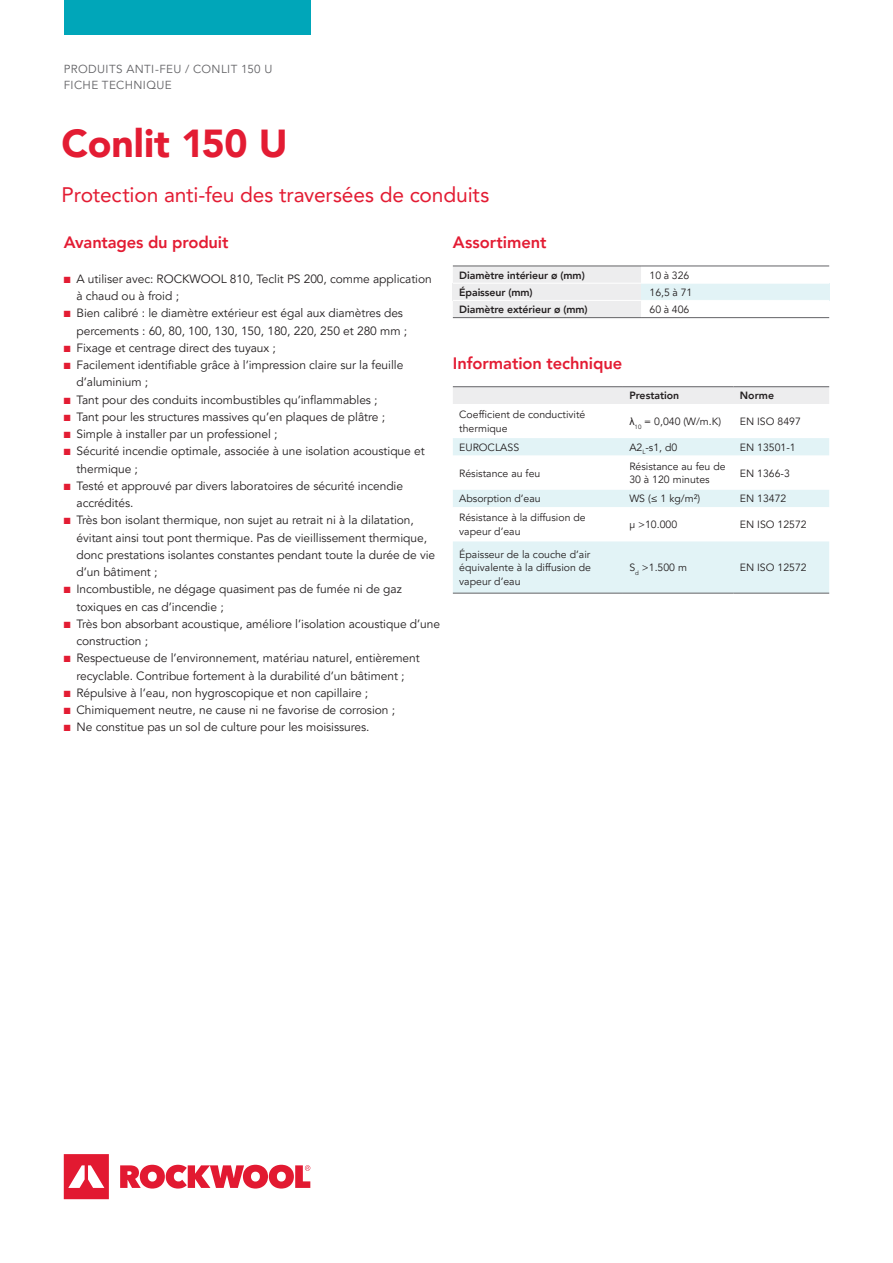
<style>
.page{position:relative;width:893px;height:1263px;background:#fff}
.page>*{position:absolute;margin:0;border:0;box-sizing:border-box;transform-origin:0 0}
.t1{font:900 39px "Avenir LT Pro";letter-spacing:-.005em;color:#e31c33}
.t2{font:21px "Avenir LT Pro";letter-spacing:-.005em;color:#e31c33}
.t3{font:800 16.5px "Avenir LT Pro";letter-spacing:-.005em;color:#e31c33}
.t4{font:12px/17.2px "Avenir LT Pro";letter-spacing:-.005em;color:#231f20}
.t5{font:11.7px/16.5px "Avenir LT Pro";letter-spacing:.035em;color:#636366}
.t6{font:10.5px/13.5px "Avenir LT Pro";color:#231f20}
.t7{font:800 10.5px "Avenir LT Pro";letter-spacing:-.01em;color:#231f20}
.s1{color:#e31c33}
.s2{font-family:"Arial"}
</style>
<div class="page">
<div style="left:453px;top:267px;width:188px;height:50px;background:#ededee"></div>
<div style="left:453px;top:283px;width:188px;height:17px;background:#ededee"></div>
<div style="left:641px;top:283px;width:188px;height:17px;background:#e2f3f6"></div>
<hr style="left:453px;top:266px;width:188px;height:1px;background:#636366">
<hr style="left:641px;top:266px;width:188px;height:1px;background:#636366">
<hr style="left:453px;top:317px;width:188px;height:1px;background:#636366">
<hr style="left:641px;top:317px;width:188px;height:1px;background:#636366">
<hr style="left:453px;top:283px;width:188px;height:1px;background:#fff">
<hr style="left:641px;top:283px;width:188px;height:1px;background:#fff">
<hr style="left:453px;top:300px;width:188px;height:1px;background:#fff">
<div style="left:64px;top:0;width:246px;height:34px;background:#00a6b9"></div>
<svg style="left:64px;top:1154px;width:246px;height:45px"></svg>
<svg style="left:453px;top:387px;width:376px;height:68px"></svg>
<svg style="left:453px;top:490px;width:376px;height:103px"></svg>
<hr style="left:453px;top:386px;width:170px;height:1px;background:#636366">
<hr style="left:623px;top:386px;width:110px;height:1px;background:#636366">
<hr style="left:733px;top:386px;width:96px;height:1px;background:#636366">
<hr style="left:453px;top:593px;width:170px;height:1px;background:#636366">
<hr style="left:623px;top:593px;width:110px;height:1px;background:#636366">
<hr style="left:733px;top:593px;width:96px;height:1px;background:#636366">
<p class="t5" style="left:64px;top:61px;width:210px">PRODUITS ANTI-FEU / CONLIT 150 U<br>FICHE TECHNIQUE</p>
<h1 class="t1" style="left:62px;top:120px;width:228px">Conlit 150 U</h1>
<h2 class="t2" style="left:62px;top:182px;width:429px">Protection anti-feu des traversées de conduits</h2>
<h3 class="t3" style="left:64px;top:233px;width:166px">Avantages du produit</h3>
<p class="t4" style="left:77px;top:270px;width:357px;text-indent:-13px"><span class="s1">■</span> A utiliser avec: ROCKWOOL 810, Teclit PS 200, comme application à chaud ou à froid ;</p>
<p class="t4" style="left:77px;top:305px;width:332px;text-indent:-13px"><span class="s1">■</span> Bien calibré : le diamètre extérieur est égal aux diamètres des percements : 60, 80, 100, 130, 150, 180, 220, 250 et 280 mm ;</p>
<p class="t4" style="left:64px;top:339px;width:214px"><span class="s1">■</span> Fixage et centrage direct des tuyaux ;</p>
<p class="t4" style="left:77px;top:357px;width:328px;text-indent:-13px"><span class="s1">■</span> Facilement identifiable grâce à l’impression claire sur la feuille d’aluminium ;</p>
<p class="t4" style="left:64px;top:391px;width:315px"><span class="s1">■</span> Tant pour des conduits incombustibles qu’inflammables ;</p>
<p class="t4" style="left:64px;top:408px;width:323px"><span class="s1">■</span> Tant pour les structures massives qu’en plaques de plâtre ;</p>
<p class="t4" style="left:64px;top:426px;width:215px"><span class="s1">■</span> Simple à installer par un professionel ;</p>
<p class="t4" style="left:77px;top:443px;width:350px;text-indent:-13px"><span class="s1">■</span> Sécurité incendie optimale, associée à une isolation acoustique et thermique ;</p>
<p class="t4" style="left:77px;top:477px;width:328px;text-indent:-13px"><span class="s1">■</span> Testé et approuvé par divers laboratoires de sécurité incendie accrédités.</p>
<p class="t4" style="left:77px;top:512px;width:360px;text-indent:-13px"><span class="s1">■</span> Très bon isolant thermique, non sujet au retrait ni à la dilatation, évitant ainsi tout pont thermique. Pas de vieillissement thermique, donc prestations isolantes constantes pendant toute la durée de vie d’un bâtiment ;</p>
<p class="t4" style="left:77px;top:581px;width:327px;text-indent:-13px"><span class="s1">■</span> Incombustible, ne dégage quasiment pas de fumée ni de gaz toxiques en cas d’incendie ;</p>
<p class="t4" style="left:77px;top:615px;width:365px;text-indent:-13px"><span class="s1">■</span> Très bon absorbant acoustique, améliore l’isolation acoustique d’une construction ;</p>
<p class="t4" style="left:64px;top:650px;width:358px;text-align:center"><span class="s1">■</span> Respectueuse de l’environnement, matériau naturel, entièrement recyclable. Contribue fortement à la durabilité d’un bâtiment ;</p>
<p class="t4" style="left:64px;top:684px;width:306px"><span class="s1">■</span> Répulsive à l’eau, non hygroscopique et non capillaire ;</p>
<p class="t4" style="left:64px;top:702px;width:333px"><span class="s1">■</span> Chimiquement neutre, ne cause ni ne favorise de corrosion ;</p>
<p class="t4" style="left:64px;top:719px;width:307px"><span class="s1">■</span> Ne constitue pas un sol de culture pour les moisissures.</p>
<h3 class="t3" style="left:453px;top:233px;width:95px">Assortiment</h3>
<p class="t7" style="left:459px;top:269px;width:127px">Diamètre intérieur ø (mm)</p>
<p class="t6" style="left:649px;top:268px;width:41px">10 à 326</p>
<p class="t7" style="left:459px;top:286px;width:75px">Épaisseur (mm)</p>
<p class="t6" style="left:649px;top:286px;width:44px">16,5 à 71</p>
<p class="t7" style="left:459px;top:303px;width:130px">Diamètre extérieur ø (mm)</p>
<p class="t6" style="left:649px;top:303px;width:41px">60 à 406</p>
<h3 class="t3" style="left:453px;top:354px;width:171px">Information technique</h3>
<p class="t7" style="left:629px;top:389px;width:51px">Prestation</p>
<p class="t7" style="left:740px;top:389px;width:36px">Norme</p>
<p class="t6" style="left:459px;top:408px;width:128px">Coefficient de conductivité thermique</p>
<p class="t6" style="left:629px;top:415px;width:93px"><span class="s2">λ</span><sub>10</sub> = 0,040 (W/m.K)</p>
<p class="t6" style="left:740px;top:415px;width:62px">EN ISO 8497</p>
<p class="t6" style="left:459px;top:440px;width:61px">EUROCLASS</p>
<p class="t6" style="left:629px;top:440px;width:50px">A2<sub>L</sub>-s1, d0</p>
<p class="t6" style="left:740px;top:440px;width:57px">EN 13501-1</p>
<p class="t6" style="left:459px;top:466px;width:83px">Résistance au feu</p>
<p class="t6" style="left:629px;top:460px;width:98px">Résistance au feu de<br>30 à 120 minutes</p>
<p class="t6" style="left:740px;top:466px;width:52px">EN 1366-3</p>
<p class="t6" style="left:459px;top:492px;width:83px">Absorption d’eau</p>
<p class="t6" style="left:629px;top:492px;width:72px">WS (≤ 1 kg/m²)</p>
<p class="t6" style="left:740px;top:492px;width:48px">EN 13472</p>
<p class="t6" style="left:459px;top:511px;width:128px">Résistance à la diffusion de vapeur d’eau</p>
<p class="t6" style="left:629px;top:518px;width:49px">μ &gt;10.000</p>
<p class="t6" style="left:740px;top:518px;width:68px">EN ISO 12572</p>
<p class="t6" style="left:459px;top:548px;width:133px;text-align:justify">Épaisseur de la couche d’air équivalente à la diffusion de vapeur d’eau</p>
<p class="t6" style="left:629px;top:561px;width:59px">S<sub>d</sub> &gt;1.500 m</p>
<p class="t6" style="left:740px;top:561px;width:68px">EN ISO 12572</p>
</div>
